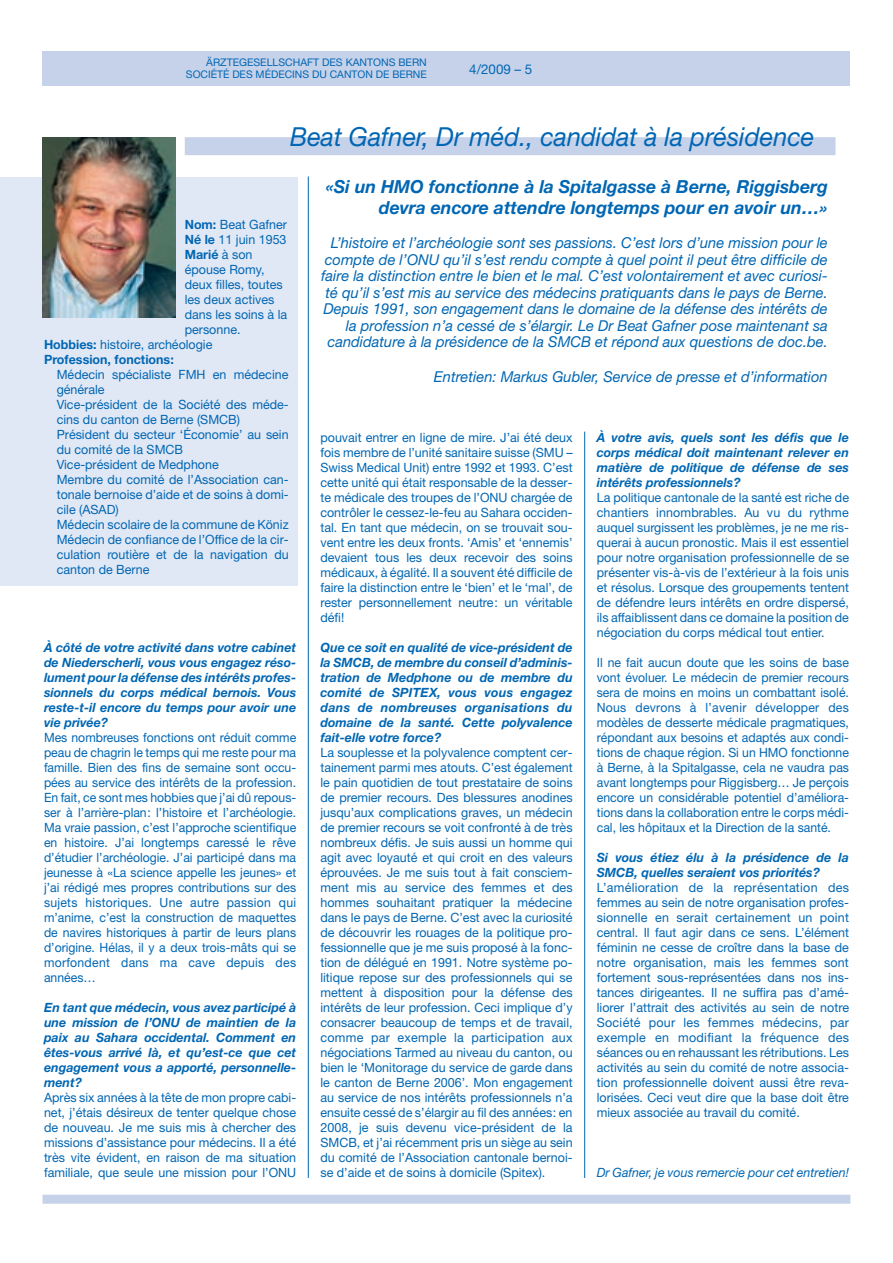
<style>
.page{position:relative;width:893px;height:1263px;background:#fff}
.page>*{position:absolute;margin:0;border:0;box-sizing:border-box;transform-origin:0 0}
.t1{font:italic 26.25px "Helvetica Neue";color:#0166b3;scale:.96 1}
.t2{font:italic 700 18px/21px "Helvetica Neue";color:#0166b3;text-align:right}
.t3{font:italic 15px/16.5px "Helvetica Neue";color:#0166b3;text-align:right}
.t4{font:13.5px "Helvetica Neue";color:#0166b3}
.t5{font:12.75px/15px "Helvetica Neue";color:#0166b3;text-align:justify}
.t6{font:12.75px/15px "Helvetica Neue";color:#0166b3;text-align:justify;scale:.96 1}
.t7{font:italic 700 12.75px/15px "Helvetica Neue";color:#0166b3;text-align:justify}
.t8{font:italic 12.75px "Helvetica Neue";color:#0166b3}
.t9{font:700 12.75px "Helvetica Neue";color:#0166b3}
.t10{font:10.5px/12px "Helvetica Neue";color:#0166b3;text-align:right}
.s1{font-weight:700}
.s2{font-weight:400}
</style>
<div class="page">
<div style="left:43px;top:1195px;width:807px;height:9px;background:#c6d2ea"></div>
<div style="left:43px;top:51px;width:807px;height:34px;background:#c6d2ea"></div>
<hr style="left:308px;top:176px;width:1px;height:1002px;background:#0166b3">
<hr style="left:584px;top:432px;width:1px;height:746px;background:#0166b3">
<div style="left:0;top:178px;width:298px;height:408px;background:#e1e8f5"></div>
<div style="left:185px;top:137px;width:650px;height:18px;background:#c6d2ea"></div>
<img style="left:43px;top:138px;width:133px;height:179px">
<p class="t10" style="left:186px;top:57px;width:242px">ÄRZTEGESELLSCHAFT DES KANTONS BERN<br>SOCIÉTÉ DES MÉDECINS DU CANTON DE BERNE</p>
<p class="t4" style="left:469px;top:64px;width:65px">4/2009 – 5</p>
<h1 class="t1" style="left:290px;top:127px;width:548px">Beat Gafner, Dr méd., candidat à la présidence</h1>
<p class="t5" style="left:185px;top:218px;width:104px"><span class="s1">Nom:</span> Beat Gafner</p>
<p class="t5" style="left:185px;top:233px;width:103px"><span class="s1">Né le</span> 11 juin 1953</p>
<p class="t9" style="left:185px;top:250px;width:69px">Marié <span class="s2">à son</span></p>
<p class="t5" style="left:185px;top:263px;width:81px">épouse Romy,</p>
<p class="t5" style="left:185px;top:278px;width:99px">deux filles, toutes</p>
<p class="t5" style="left:185px;top:293px;width:91px">les deux actives</p>
<p class="t5" style="left:185px;top:308px;width:104px">dans les soins à la</p>
<p class="t5" style="left:185px;top:323px;width:57px">personne.</p>
<p class="t5" style="left:44px;top:338px;width:170px"><span class="s1">Hobbies:</span> histoire, archéologie</p>
<p class="t9" style="left:44px;top:355px;width:131px">Profession, fonctions:</p>
<p class="t5" style="left:57px;top:368px;width:233px;text-align:left">Médecin spécialiste FMH en médecine générale<br>Vice-président de la Société des méde&shy;cins du canton de Berne (SMCB)<br>Président du secteur ‘Économie’ au sein du comité de la SMCB<br>Vice-président de Medphone<br>Membre du comité de l’Association can&shy;tonale bernoise d’aide et de soins à domi&shy;cile (ASAD)<br>Médecin scolaire de la commune de Köniz<br>Médecin de confiance de l’Office de la cir&shy;culation routière et de la navigation du canton de Berne</p>
<p class="t7" style="left:44px;top:641px;width:254px">À côté de votre activité dans votre cabinet de Niederscherli, vous vous engagez réso&shy;lument pour la défense des intérêts profes&shy;sionnels du corps médical bernois. Vous reste-t-il encore du temps pour avoir une vie privée?</p>
<p class="t6" style="left:44px;top:731px;width:264px">Mes nombreuses fonctions ont réduit comme peau de chagrin le temps qui me reste pour ma famille. Bien des fins de semaine sont occu&shy;pées au service des intérêts de la profession.<br>En fait, ce sont mes hobbies que j’ai dû repous&shy;ser à l’arrière-plan: l’histoire et l’archéologie.<br>Ma vraie passion, c’est l’approche scientifique en histoire. J’ai longtemps caressé le rêve d’étudier l’archéologie. J’ai participé dans ma jeunesse à «La science appelle les jeunes» et j’ai rédigé mes propres contributions sur des sujets historiques. Une autre passion qui m’anime, c’est la construction de maquettes de navires historiques à partir de leurs plans d’origine. Hélas, il y a deux trois-mâts qui se morfondent dans ma cave depuis des années…</p>
<p class="t7" style="left:44px;top:1001px;width:254px">En tant que médecin, vous avez participé à une mission de l’ONU de maintien de la paix au Sahara occidental. Comment en êtes-vous arrivé là, et qu’est-ce que cet engagement vous a apporté, personnelle&shy;ment?</p>
<p class="t5" style="left:44px;top:1091px;width:254px">Après six années à la tête de mon propre cabi&shy;net, j’étais désireux de tenter quelque chose de nouveau. Je me suis mis à chercher des missions d’assistance pour médecins. Il a été très vite évident, en raison de ma situation familiale, que seule une mission pour l’ONU</p>
<h2 class="t2" style="left:326px;top:178px;width:504px">«Si un HMO fonctionne à la Spitalgasse à Berne, Riggisberg devra encore attendre longtemps pour en avoir un…»</h2>
<p class="t3" style="left:321px;top:236px;width:508px">L’histoire et l’archéologie sont ses passions. C’est lors d’une mission pour le compte de l’ONU qu’il s’est rendu compte à quel point il peut être difficile de faire la distinction entre le bien et le mal. C’est volontairement et avec curiosi&shy;té qu’il s’est mis au service des médecins pratiquants dans le pays de Berne.<br>Depuis 1991, son engagement dans le domaine de la défense des intérêts de la profession n’a cessé de s’élargir. Le Dr Beat Gafner pose maintenant sa candidature à la présidence de la SMCB et répond aux questions de doc.be.</p>
<p class="t3" style="left:434px;top:370px;width:395px">Entretien: Markus Gubler, Service de presse et d’information</p>
<p class="t5" style="left:320px;top:431px;width:254px">pouvait entrer en ligne de mire. J’ai été deux fois membre de l’unité sanitaire suisse (SMU – Swiss Medical Unit) entre 1992 et 1993. C’est cette unité qui était responsable de la desser&shy;te médicale des troupes de l’ONU chargée de contrôler le cessez-le-feu au Sahara occiden&shy;tal. En tant que médecin, on se trouvait sou&shy;vent entre les deux fronts. ‘Amis’ et ‘ennemis’ devaient tous les deux recevoir des soins médicaux, à égalité. Il a souvent été difficile de faire la distinction entre le ‘bien’ et le ‘mal’, de rester personnellement neutre: un véritable défi!</p>
<p class="t7" style="left:320px;top:641px;width:254px">Que ce soit en qualité de vice-président de la SMCB, de membre du conseil d’adminis&shy;tration de Medphone ou de membre du comité de SPITEX, vous vous engagez dans de nombreuses organisations du domaine de la santé. Cette polyvalence fait-elle votre force?</p>
<p class="t5" style="left:320px;top:746px;width:254px">La souplesse et la polyvalence comptent cer&shy;tainement parmi mes atouts. C’est également le pain quotidien de tout prestataire de soins de premier recours. Des blessures anodines jusqu’aux complications graves, un médecin de premier recours se voit confronté à de très nombreux défis. Je suis aussi un homme qui agit avec loyauté et qui croit en des valeurs éprouvées. Je me suis tout à fait consciem&shy;ment mis au service des femmes et des hommes souhaitant pratiquer la médecine dans le pays de Berne. C’est avec la curiosité de découvrir les rouages de la politique pro&shy;fessionnelle que je me suis proposé à la fonc&shy;tion de délégué en 1991. Notre système po&shy;litique repose sur des professionnels qui se mettent à disposition pour la défense des intérêts de leur profession. Ceci implique d’y consacrer beaucoup de temps et de travail, comme par exemple la participation aux négociations Tarmed au niveau du canton, ou bien le ‘Monitorage du service de garde dans le canton de Berne 2006’. Mon engagement au service de nos intérêts professionnels n’a ensuite cessé de s’élargir au fil des années: en 2008, je suis devenu vice-président de la SMCB, et j’ai récemment pris un siège au sein du comité de l’Association cantonale bernoi&shy;se d’aide et de soins à domicile (Spitex).</p>
<p class="t7" style="left:597px;top:431px;width:254px">À votre avis, quels sont les défis que le corps médical doit maintenant relever en matière de politique de défense de ses intérêts professionnels?</p>
<p class="t5" style="left:597px;top:491px;width:254px">La politique cantonale de la santé est riche de chantiers innombrables. Au vu du rythme auquel surgissent les problèmes, je ne me ris&shy;querai à aucun pronostic. Mais il est essentiel pour notre organisation professionnelle de se présenter vis-à-vis de l’extérieur à la fois unis et résolus. Lorsque des groupements tentent de défendre leurs intérêts en ordre dispersé, ils affaiblissent dans ce domaine la position de négociation du corps médical tout entier.</p>
<p class="t6" style="left:597px;top:656px;width:264px">Il ne fait aucun doute que les soins de base vont évoluer. Le médecin de premier recours sera de moins en moins un combattant isolé.<br>Nous devrons à l’avenir développer des modèles de desserte médicale pragmatiques, répondant aux besoins et adaptés aux condi&shy;tions de chaque région. Si un HMO fonctionne à Berne, à la Spitalgasse, cela ne vaudra pas avant longtemps pour Riggisberg… Je perçois encore un considérable potentiel d’améliora&shy;tions dans la collaboration entre le corps médi&shy;cal, les hôpitaux et la Direction de la santé.</p>
<p class="t7" style="left:597px;top:851px;width:254px">Si vous étiez élu à la présidence de la<br>SMCB, quelles seraient vos priorités?</p>
<p class="t5" style="left:597px;top:881px;width:254px">L’amélioration de la représentation des femmes au sein de notre organisation profes&shy;sionnelle en serait certainement un point central. Il faut agir dans ce sens. L’élément féminin ne cesse de croître dans la base de notre organisation, mais les femmes sont fortement sous-représentées dans nos ins&shy;tances dirigeantes. Il ne suffira pas d’amé&shy;liorer l’attrait des activités au sein de notre Société pour les femmes médecins, par exemple en modifiant la fréquence des séances ou en rehaussant les rétributions. Les activités au sein du comité de notre associa&shy;tion professionnelle doivent aussi être reva&shy;lorisées. Ceci veut dire que la base doit être mieux associée au travail du comité.</p>
<p class="t8" style="left:597px;top:1167px;width:254px">Dr Gafner, je vous remercie pour cet entretien!</p>
</div>
